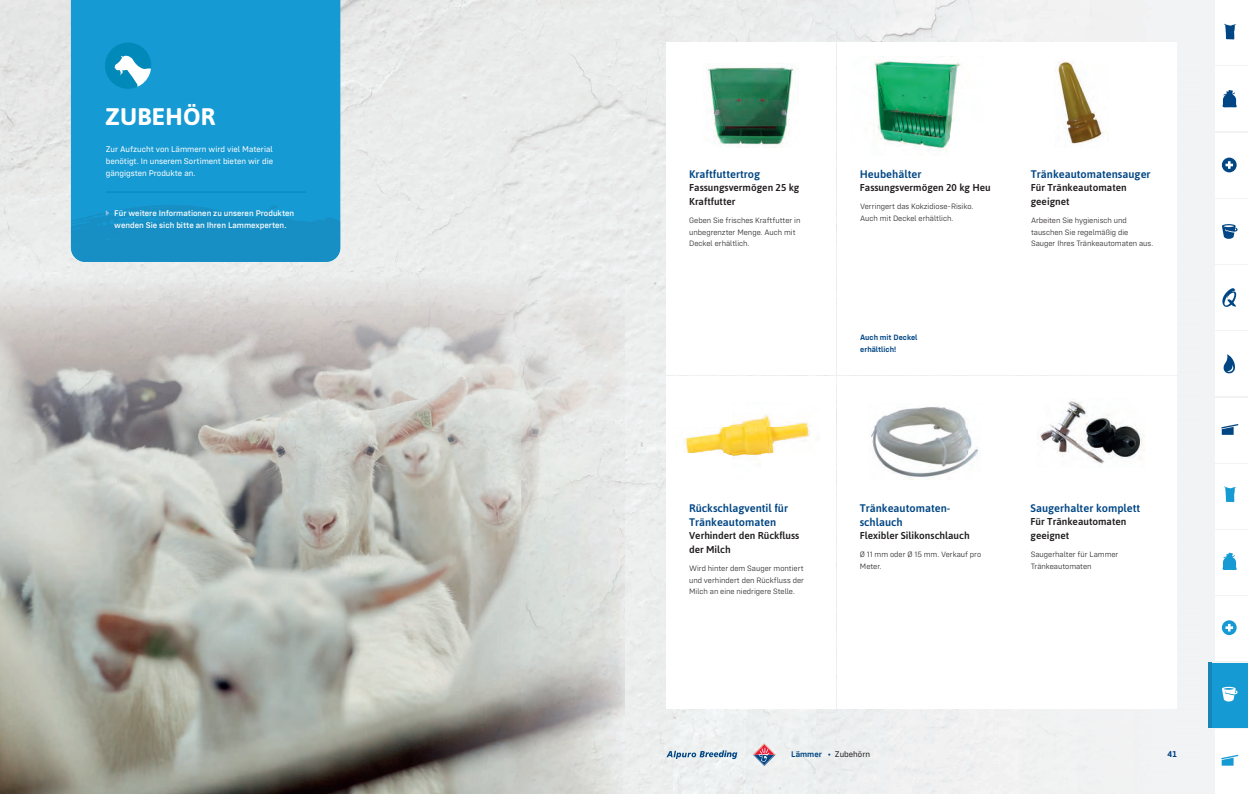
<style>
.page{position:relative;width:1248px;height:794px;background:#fff}
.page>*{position:absolute;margin:0;border:0;box-sizing:border-box;transform-origin:0 0}
.t1{font:700 24px "Asap";letter-spacing:.01em;color:#fff}
.t2{font:500 11px/14px "Asap";color:#004684}
.t3{font:500 10px/14px "Asap";color:#231f20}
.t4{font:8.5px/12px "Config";color:#fff;text-align:justify}
.t5{font:500 8.5px/12px "Config";color:#fff}
.t6{font:8.5px "Config";color:#231f20}
.t7{font:700 8.5px "Asap";color:#004684}
.t8{font:300 8px/11.5px "Config";color:#231f20}
.t9{font:600 8px/11.5px "Config";color:#004684}
.s1{font-weight:600;color:#004684}
.s2{font-weight:500;color:#004684}
</style>
<div class="page">
<div style="left:1204px;top:0;width:43px;height:794px;background:#f2f3f4"></div>
<img style="left:0;top:0;width:106px;height:272px">
<div style="left:340px;top:0;width:191px;height:172px;background:#e9ebeb"></div>
<img style="left:673px;top:0;width:531px;height:69px">
<div style="left:319px;top:172px;width:212px;height:100px;background:#ebeded"></div>
<div style="left:106px;top:262px;width:213px;height:10px;background:#eceeee"></div>
<div style="left:624px;top:276px;width:49px;height:518px;background:#eceeee"></div>
<svg style="left:666px;top:750px;width:71px;height:9px"></svg>
<svg style="left:752px;top:743px;width:23px;height:23px"></svg>
<div style="left:1007px;top:43px;width:169px;height:332px;background:#fff"></div>
<div style="left:837px;top:43px;width:169px;height:332px;background:#fff"></div>
<div style="left:666px;top:43px;width:169px;height:332px;background:#fff"></div>
<div style="left:666px;top:376px;width:169px;height:333px;background:#fff"></div>
<img style="left:0;top:272px;width:624px;height:522px">
<svg style="left:71px;top:751px;width:9px;height:6px"></svg>
<img style="left:684px;top:414px;width:135px;height:51px">
<img style="left:871px;top:407px;width:107px;height:72px">
<img style="left:1054px;top:62px;width:49px;height:82px">
<img style="left:1037px;top:399px;width:106px;height:65px">
<img style="left:703px;top:63px;width:91px;height:84px">
<img style="left:874px;top:61px;width:87px;height:90px">
<div style="left:1215px;top:0;width:32px;height:65px;background:#fff"></div>
<div style="left:1215px;top:66px;width:32px;height:65px;background:#fff"></div>
<div style="left:1215px;top:133px;width:32px;height:64px;background:#fff"></div>
<div style="left:1215px;top:199px;width:32px;height:65px;background:#fff"></div>
<div style="left:1215px;top:265px;width:32px;height:65px;background:#fff"></div>
<div style="left:1215px;top:331px;width:32px;height:65px;background:#fff"></div>
<div style="left:1215px;top:398px;width:32px;height:64px;background:#fff"></div>
<div style="left:1215px;top:464px;width:32px;height:65px;background:#fff"></div>
<div style="left:1215px;top:530px;width:32px;height:65px;background:#fff"></div>
<div style="left:1215px;top:596px;width:32px;height:65px;background:#fff"></div>
<div style="left:1208px;top:663px;width:39px;height:64px;background:#169ad3"></div>
<hr style="left:1208px;top:663px;width:3px;height:64px;background:#1885b8">
<div style="left:1215px;top:729px;width:32px;height:65px;background:#fff"></div>
<svg style="left:1224px;top:24px;width:11px;height:15px"></svg>
<svg style="left:1222px;top:90px;width:15px;height:18px"></svg>
<svg style="left:1221px;top:158px;width:15px;height:14px"></svg>
<svg style="left:1222px;top:224px;width:15px;height:15px"></svg>
<svg style="left:1221px;top:424px;width:16px;height:11px"></svg>
<svg style="left:1222px;top:288px;width:13px;height:19px"></svg>
<svg style="left:1224px;top:486px;width:11px;height:16px"></svg>
<svg style="left:1222px;top:553px;width:15px;height:17px"></svg>
<svg style="left:1221px;top:620px;width:15px;height:15px"></svg>
<svg style="left:1222px;top:686px;width:15px;height:15px"></svg>
<svg style="left:1221px;top:755px;width:16px;height:10px"></svg>
<svg style="left:1223px;top:354px;width:11px;height:19px"></svg>
<div style="left:71px;top:0;width:269px;height:205px;background:#169ad3"></div>
<div style="left:105px;top:43px;width:46px;height:46px;background:#0089b9;border-radius:50%"></div>
<svg style="left:114px;top:56px;width:37px;height:33px"></svg>
<svg style="left:71px;top:205px;width:269px;height:57px;background:#1891c6"></svg>
<hr style="left:106px;top:192px;width:200px;height:1px;background:#0089b9">
<h1 class="t1" style="left:105px;top:101px;width:112px">ZUBEHÖR</h1>
<p class="t4" style="left:106px;top:143px;width:169px">Zur Aufzucht von Lämmern wird viel Material benötigt. In unserem Sortiment bieten wir die gängigsten Produkte an.</p>
<p class="t5" style="left:114px;top:207px;width:181px">Für weitere Informationen zu unseren Produkten wenden Sie sich bitte an Ihren Lammexperten.</p>
<h2 class="t2" style="left:689px;top:167px;width:72px">Kraftfuttertrog</h2>
<p class="t3" style="left:689px;top:181px;width:112px">Fassungsvermögen 25 kg<br>Kraftfutter</p>
<p class="t8" style="left:689px;top:215px;width:113px">Geben Sie frisches Kraftfutter in unbegrenzter Menge. Auch mit<br>Deckel erhältlich.</p>
<h2 class="t2" style="left:859px;top:167px;width:63px">Heubehälter</h2>
<p class="t3" style="left:859px;top:181px;width:132px">Fassungsvermögen 20 kg Heu</p>
<p class="t8" style="left:860px;top:201px;width:115px">Verringert das Kokzidiose-Risiko.<br>Auch mit Deckel erhältlich.</p>
<p class="t9" style="left:860px;top:331px;width:59px">Auch mit Deckel erhältlich!</p>
<h2 class="t2" style="left:1030px;top:167px;width:121px">Tränkeautomatensauger</h2>
<p class="t3" style="left:1030px;top:181px;width:97px">Für Tränkeautomaten geeignet</p>
<p class="t8" style="left:1030px;top:215px;width:124px">Arbeiten Sie hygienisch und tauschen Sie regelmäßig die<br>Sauger Ihres Tränkeautomaten aus.</p>
<h2 class="t2" style="left:689px;top:501px;width:100px">Rückschlagventil für<br>Tränkeautomaten</h2>
<p class="t3" style="left:689px;top:528px;width:112px">Verhindert den Rückfluss der Milch</p>
<p class="t8" style="left:689px;top:562px;width:116px;text-align:justify">Wird hinter dem Sauger montiert und verhindert den Rückfluss der Milch an eine niedrigere Stelle.</p>
<h2 class="t2" style="left:859px;top:501px;width:92px">Tränkeautomaten&shy;schlauch</h2>
<p class="t3" style="left:859px;top:528px;width:111px">Flexibler Silikonschlauch</p>
<p class="t8" style="left:859px;top:548px;width:123px">Ø 11 mm oder Ø 15 mm. Verkauf pro<br>Meter.</p>
<h2 class="t2" style="left:1030px;top:501px;width:111px">Saugerhalter komplett</h2>
<p class="t3" style="left:1030px;top:514px;width:97px">Für Tränkeautomaten geeignet</p>
<p class="t8" style="left:1030px;top:548px;width:89px">Saugerhalter für Lammer<br>Tränkeautomaten</p>
<p class="t6" style="left:791px;top:749px;width:80px"><span class="s1">Lämmer</span> <span class="s2">•</span> Zubehörn</p>
<p class="t7" style="left:1167px;top:748px;width:11px">41</p>
</div>
